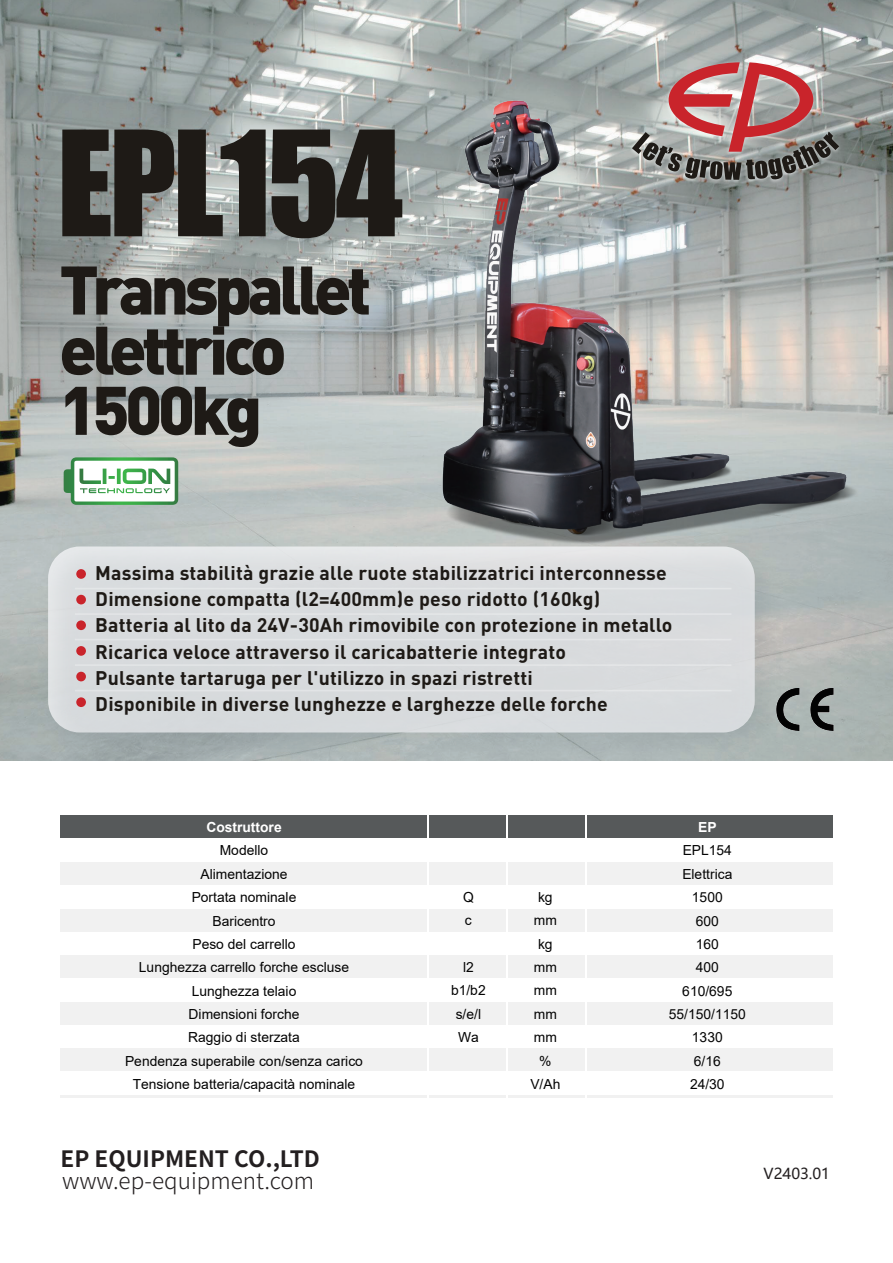
<style>
.page{position:relative;width:893px;height:1263px;background:#fff}
.page>*{position:absolute;margin:0;border:0;box-sizing:border-box;transform-origin:0 0}
.t1{font:135px "Impact";letter-spacing:-.03em;color:#1e1a16}
.t2{font:900 67.5px/60.2px "DIN";letter-spacing:-.07em;color:#1e1a16}
.t3{font:300 22.5px "Source Han Sans CN";color:#231f20}
.t4{font:700 22.5px "Source Han Sans CN";color:#231f20}
.t5{font:700 19.5px/26.2px "DIN";letter-spacing:.01em;color:#1e1a16}
.t6{font:15px "Microsoft Ya Hei";color:#231f20}
.t7{font:13.8px/23.4px "Arial";color:#030303;text-align:center}
.t8{font:700 13.8px "Arial";color:#fff}
</style>
<div class="page">
<div style="left:60px;top:815px;width:81px;height:23px;background:#56595a"></div>
<div style="left:140px;top:815px;width:271px;height:23px;background:#56595a"></div>
<div style="left:410px;top:815px;width:423px;height:23px;background:#56595a"></div>
<div style="left:60px;top:862px;width:82px;height:23px;background:#f1f1f1"></div>
<div style="left:141px;top:862px;width:270px;height:23px;background:#f1f1f1"></div>
<div style="left:410px;top:862px;width:423px;height:23px;background:#f1f1f1"></div>
<div style="left:60px;top:908px;width:82px;height:23px;background:#f1f1f1"></div>
<div style="left:141px;top:908px;width:270px;height:23px;background:#f1f1f1"></div>
<div style="left:410px;top:908px;width:423px;height:23px;background:#f1f1f1"></div>
<div style="left:60px;top:955px;width:82px;height:23px;background:#f1f1f1"></div>
<div style="left:141px;top:955px;width:270px;height:23px;background:#f1f1f1"></div>
<div style="left:410px;top:955px;width:423px;height:23px;background:#f1f1f1"></div>
<div style="left:60px;top:1002px;width:82px;height:23px;background:#f1f1f1"></div>
<div style="left:141px;top:1002px;width:270px;height:23px;background:#f1f1f1"></div>
<div style="left:410px;top:1002px;width:423px;height:23px;background:#f1f1f1"></div>
<div style="left:60px;top:1048px;width:82px;height:23px;background:#f1f1f1"></div>
<div style="left:141px;top:1048px;width:270px;height:23px;background:#f1f1f1"></div>
<div style="left:410px;top:1048px;width:423px;height:23px;background:#f1f1f1"></div>
<hr style="left:60px;top:1095px;width:82px;height:3px;background:#f1f1f1">
<hr style="left:141px;top:1095px;width:270px;height:3px;background:#f1f1f1">
<hr style="left:410px;top:1095px;width:423px;height:3px;background:#f1f1f1">
<hr style="left:427px;top:804px;width:2px;height:334px;background:#fff">
<hr style="left:506px;top:804px;width:2px;height:334px;background:#fff">
<hr style="left:585px;top:804px;width:2px;height:334px;background:#fff">
<img style="left:0;top:0;width:893px;height:761px">
<img style="left:818px;top:682px;width:20px;height:53px">
<svg style="left:64px;top:457px;width:114px;height:46px"></svg>
<img style="left:328px;top:36px;width:563px;height:577px">
<img style="left:577px;top:10px;width:316px;height:225px">
<svg style="left:632px;top:62px;width:207px;height:118px;background:#a38584"></svg>
<img style="left:3px;top:503px;width:815px;height:258px">
<hr style="left:75px;top:664px;width:656px;height:2px;background:#fff">
<hr style="left:75px;top:639px;width:656px;height:1px;background:#fff">
<hr style="left:75px;top:613px;width:656px;height:2px;background:#fff">
<hr style="left:75px;top:588px;width:656px;height:1px;background:#fff">
<hr style="left:75px;top:690px;width:656px;height:1px;background:#fff">
<div style="left:76px;top:569px;width:10px;height:10px;background:#c9242b;border-radius:50%"></div>
<div style="left:76px;top:595px;width:10px;height:9px;background:#c9242b;border-radius:50%"></div>
<div style="left:76px;top:620px;width:10px;height:10px;background:#c9242b;border-radius:50%"></div>
<div style="left:76px;top:646px;width:10px;height:10px;background:#c9242b;border-radius:50%"></div>
<div style="left:76px;top:672px;width:10px;height:9px;background:#c9242b;border-radius:50%"></div>
<div style="left:76px;top:697px;width:10px;height:10px;background:#c9242b;border-radius:50%"></div>
<h1 class="t1" style="left:57px;top:79px;width:348px">EPL154</h1>
<h2 class="t2" style="left:59px;top:256px;width:314px">Transpallet elettrico<br>1500kg</h2>
<p class="t5" style="left:95px;top:559px;width:579px">Massima stabilità grazie alle ruote stabilizzatrici interconnesse Dimensione compatta (l2=400mm)e peso ridotto (160kg)<br>Batteria al lito da 24V-30Ah rimovibile con protezione in metallo Ricarica veloce attraverso il caricabatterie integrato<br>Pulsante tartaruga per l'utilizzo in spazi ristretti<br>Disponibile in diverse lunghezze e larghezze delle forche</p>
<p class="t8" style="left:206px;top:817px;width:77px">Costruttore</p>
<p class="t7" style="left:125px;top:839px;width:239px">Modello<br>Alimentazione<br>Portata nominale<br>Baricentro<br>Peso del carrello<br>Lunghezza carrello forche escluse<br>Lunghezza telaio<br>Dimensioni forche<br>Raggio di sterzata<br>Pendenza superabile con/senza carico<br>Tensione batteria/capacità nominale</p>
<p class="t4" style="left:61px;top:1147px;width:261px">EP EQUIPMENT CO.,LTD</p>
<p class="t3" style="left:62px;top:1168px;width:254px">www.ep-equipment.com</p>
<p class="t7" style="left:463px;top:885px;width:12px;text-align:left">Q c</p>
<p class="t7" style="left:451px;top:955px;width:36px">l2 b1/b2 s/e/l<br>Wa</p>
<p class="t7" style="left:530px;top:885px;width:32px">kg mm kg mm mm mm mm %<br>V/Ah</p>
<p class="t8" style="left:698px;top:817px;width:20px">EP</p>
<p class="t7" style="left:669px;top:839px;width:79px">EPL154<br>Elettrica<br>1500<br>600<br>160<br>400<br>610/695<br>55/150/1150<br>1330<br>6/16<br>24/30</p>
<p class="t6" style="left:764px;top:1163px;width:68px">V2403.01</p>
</div>
